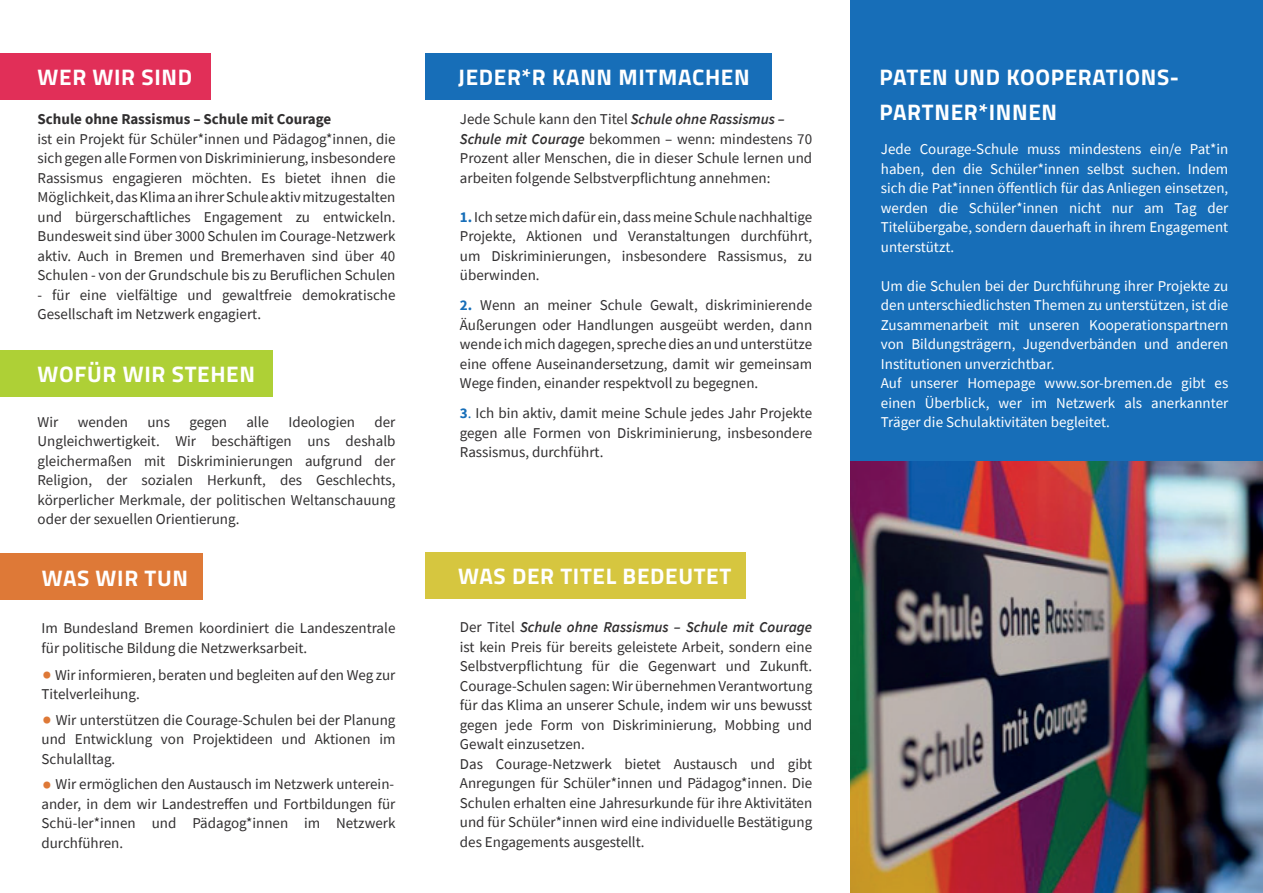
<style>
.page{position:relative;width:1263px;height:893px;background:#fff}
.page>*{position:absolute;margin:0;border:0;box-sizing:border-box;transform-origin:0 0}
.t1{font:900 34.5px "Source Sans Pro";color:#de7937}
.t2{font:700 22.5px/34.5px "Titillium Web";letter-spacing:.03em;color:#fff}
.t3{font:15px/19.5px "Source Sans Pro";color:#312f30;text-align:justify}
.t4{font:15px/19.5px "Source Sans Pro";color:#fff;text-align:justify}
.t5{font:700 15px "Source Sans Pro";color:#312f30}
.s1{font-weight:600;font-style:italic}
.s2{font-weight:700;color:#176eb8}
.s3{color:#176eb8}
</style>
<div class="page">
<div style="left:0;top:53px;width:210px;height:47px;background:#e12f58"></div>
<div style="left:425px;top:53px;width:346px;height:47px;background:#176eb8"></div>
<div style="left:850px;top:0;width:413px;height:461px;background:#176eb8"></div>
<div style="left:0;top:350px;width:272px;height:47px;background:#aed036"></div>
<div style="left:0;top:553px;width:203px;height:47px;background:#de7937"></div>
<div style="left:425px;top:552px;width:321px;height:47px;background:#d6c63f"></div>
<img style="left:850px;top:461px;width:413px;height:432px">
<h2 class="t2" style="left:38px;top:59px;width:156px">WER WIR SIND</h2>
<h2 class="t2" style="left:458px;top:59px;width:293px">JEDER*R KANN MITMACHEN</h2>
<h2 class="t2" style="left:879px;top:59px;width:301px">PATEN UND KOOPERATIONS-<br>PARTNER*INNEN</h2>
<p class="t5" style="left:38px;top:109px;width:295px">Schule ohne Rassismus – Schule mit Courage</p>
<p class="t3" style="left:38px;top:129px;width:359px">ist ein Projekt für Schüler*innen und Pädagog*innen, die sich gegen alle Formen von Diskriminierung, insbesondere Rassismus engagieren möchten. Es bietet ihnen die Möglichkeit, das Klima an ihrer Schule aktiv mitzugestalten und bürgerschaftliches Engagement zu entwickeln.<br>Bundesweit sind über 3000 Schulen im Courage-Netzwerk aktiv. Auch in Bremen und Bremerhaven sind über 40<br>Schulen - von der Grundschule bis zu Beruflichen Schulen</p>
<p class="t3" style="left:38px;top:285px;width:359px">- für eine vielfältige und gewaltfreie demokratische<br>Gesellschaft im Netzwerk engagiert.</p>
<p class="t3" style="left:460px;top:110px;width:354px;text-align:left">Jede Schule kann den Titel <span class="s1">Schule ohne Rassismus – Schule mit Courage</span> bekommen – wenn: mindestens 70<br>Prozent aller Menschen, die in dieser Schule lernen und arbeiten folgende Selbstverpflichtung annehmen:</p>
<p class="t3" style="left:460px;top:207px;width:354px"><span class="s2">1.</span>Ich setze mich dafür ein, dass meine Schule nachhaltige Projekte, Aktionen und Veranstaltungen durchführt, um Diskriminierungen, insbesondere Rassismus, zu überwinden.</p>
<p class="t3" style="left:460px;top:296px;width:354px"><span class="s2">2.</span> Wenn an meiner Schule Gewalt, diskriminierende Äußerungen oder Handlungen ausgeübt werden, dann wende ich mich dagegen, spreche dies an und unterstütze eine offene Auseinandersetzung, damit wir gemeinsam Wege finden, einander respektvoll zu begegnen.</p>
<p class="t3" style="left:460px;top:404px;width:354px"><span class="s2">3</span><span class="s3">.</span> Ich bin aktiv, damit meine Schule jedes Jahr Projekte gegen alle Formen von Diskriminierung, insbesondere Rassismus, durchführt.</p>
<p class="t4" style="left:881px;top:139px;width:349px">Jede Courage-Schule muss mindestens ein/e Pat*in haben, den die Schüler*innen selbst suchen. Indem sich die Pat*innen öffentlich für das Anliegen einsetzen, werden die Schüler*innen nicht nur am Tag der Titelübergabe, sondern dauerhaft in ihrem Engagement unterstützt.</p>
<p class="t4" style="left:881px;top:276px;width:349px;text-align:left">Um die Schulen bei der Durchführung ihrer Projekte zu den unterschiedlichsten Themen zu unterstützen, ist die Zusammenarbeit mit unseren Kooperationspartnern von Bildungsträgern, Jugendverbänden und anderen Institutionen unverzichtbar.<br>Auf unserer Homepage www.sor-bremen.de gibt es einen Überblick, wer im Netzwerk als anerkannter</p>
<h2 class="t2" style="left:38px;top:355px;width:219px">WOFÜR WIR STEHEN</h2>
<p class="t3" style="left:38px;top:412px;width:22px">Wir</p>
<p class="t3" style="left:78px;top:412px;width:52px">wenden</p>
<p class="t3" style="left:147px;top:412px;width:24px">uns</p>
<p class="t3" style="left:189px;top:412px;width:39px">gegen</p>
<p class="t3" style="left:246px;top:412px;width:24px">alle</p>
<p class="t3" style="left:288px;top:412px;width:68px">Ideologien</p>
<p class="t3" style="left:374px;top:412px;width:22px">der</p>
<p class="t4" style="left:881px;top:412px;width:231px">Träger die Schulaktivitäten begleitet.</p>
<p class="t3" style="left:38px;top:432px;width:359px">Ungleichwertigkeit. Wir beschäftigen uns deshalb gleichermaßen mit Diskriminierungen aufgrund der Religion, der sozialen Herkunft, des Geschlechts, körperlicher Merkmale, der politischen Weltanschauung oder der sexuellen Orientierung.</p>
<h2 class="t2" style="left:42px;top:560px;width:148px">WAS WIR TUN</h2>
<h2 class="t2" style="left:458px;top:558px;width:274px">WAS DER TITEL BEDEUTET</h2>
<p class="t3" style="left:42px;top:618px;width:355px">Im Bundesland Bremen koordiniert die Landeszentrale für politische Bildung die Netzwerksarbeit.</p>
<h1 class="t1" style="left:42px;top:643px;width:13px">.</h1>
<p class="t3" style="left:42px;top:665px;width:355px;text-indent:14px">Wir informieren, beraten und begleiten auf den Weg zur<br>Titelverleihung.</p>
<h1 class="t1" style="left:42px;top:688px;width:13px">.</h1>
<p class="t3" style="left:42px;top:710px;width:355px;text-indent:14px">Wir unterstützen die Courage-Schulen bei der Planung und Entwicklung von Projektideen und Aktionen im Schulalltag.</p>
<h1 class="t1" style="left:42px;top:752px;width:13px">.</h1>
<p class="t3" style="left:42px;top:774px;width:355px;text-indent:14px">Wir ermöglichen den Austausch im Netzwerk unterein&shy;ander, in dem wir Landestreffen und Fortbildungen für Schü-ler*innen und Pädagog*innen im Netzwerk durchführen.</p>
<p class="t3" style="left:460px;top:617px;width:354px;text-align:left">Der Titel <span class="s1">Schule ohne Rassismus – Schule mit Courage </span>ist kein Preis für bereits geleistete Arbeit, sondern eine Selbstverpflichtung für die Gegenwart und Zukunft.<br>Courage-Schulen sagen: Wir übernehmen Verantwortung für das Klima an unserer Schule, indem wir uns bewusst gegen jede Form von Diskriminierung, Mobbing und Gewalt einzusetzen.<br>Das Courage-Netzwerk bietet Austausch und gibt Anregungen für Schüler*innen und Pädagog*innen. Die Schulen erhalten eine Jahresurkunde für ihre Aktivitäten und für Schüler*innen wird eine individuelle Bestätigung des Engagements ausgestellt.</p>
</div>
